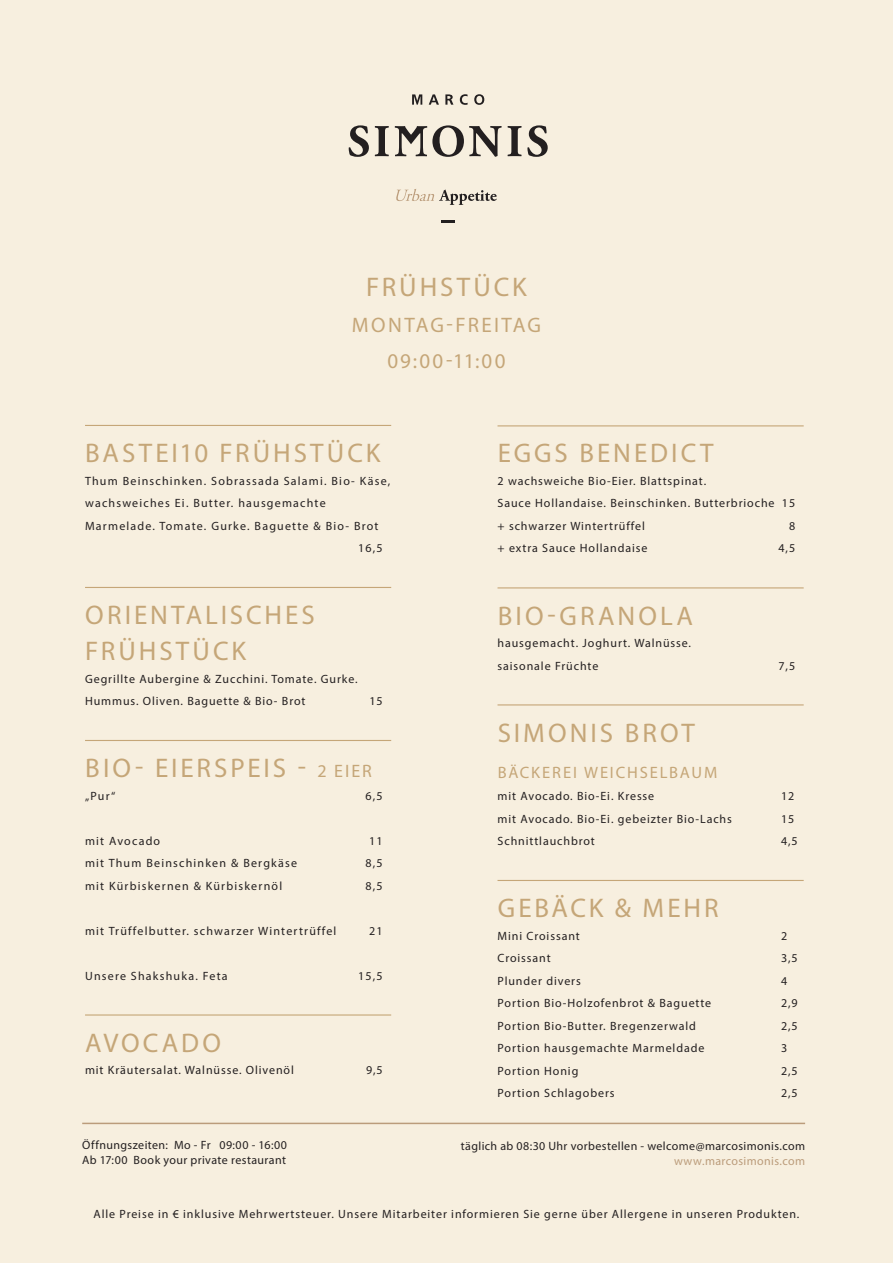
<style>
.page{position:relative;width:893px;height:1263px;background:#f7efdf}
.page>*{position:absolute;margin:0;border:0;box-sizing:border-box;transform-origin:0 0}
.ÜBERSCHRIFT_1{font:27px/36px "Myriad Pro";letter-spacing:.11em;color:#c5a678}
.Speisen___Preis{font:27px "Myriad Pro";letter-spacing:.11em;color:#c5a678}
.ÜBERSCHRIFT_1-2{font:21px "Myriad Pro";letter-spacing:.105em;color:#c5a678}
.ÜBERSCHRIFT_1-3{font:16.5px "Myriad Pro";letter-spacing:.11em;color:#c5a678}
.Speisen___Preis-2{font:12px "Myriad Pro";letter-spacing:.075em;color:#231f20}
.ÜBERSCHRIFT_1-4{font:12px "Myriad Pro";letter-spacing:.075em;color:#231f20}
.Speisen___Preis-3{font:12px/22.5px "Myriad Pro";letter-spacing:.1em;color:#231f20}
.Speisen___Preis-4{font:12px "Myriad Pro";letter-spacing:.035em;color:#231f20}
.Speisen___Preis-5{font:12px "Myriad Pro";letter-spacing:.03em;color:#231f20}
.t1{font:12px "Myriad Pro";letter-spacing:.03em;color:#bb9c7b}
.s1{font-size:18px}
</style>
<div class="page">
<svg style="left:396px;top:189px;width:101px;height:16px"></svg>
<svg style="left:349px;top:125px;width:20px;height:32px"></svg>
<svg style="left:375px;top:126px;width:14px;height:30px"></svg>
<svg style="left:395px;top:125px;width:153px;height:32px"></svg>
<svg style="left:412px;top:94px;width:10px;height:11px"></svg>
<svg style="left:429px;top:94px;width:10px;height:11px"></svg>
<svg style="left:445px;top:94px;width:8px;height:11px"></svg>
<svg style="left:460px;top:94px;width:8px;height:11px"></svg>
<svg style="left:474px;top:94px;width:10px;height:11px"></svg>
<hr style="left:441px;top:220px;width:14px;height:3px;background:#231f20">
<hr style="left:82px;top:1123px;width:723px;height:1px;background:#bb9c7b">
<hr style="left:85px;top:425px;width:306px;height:1px;background:#c5a678">
<hr style="left:85px;top:587px;width:306px;height:1px;background:#c5a678">
<hr style="left:85px;top:740px;width:306px;height:1px;background:#c5a678">
<hr style="left:85px;top:1014px;width:306px;height:1px;background:#c5a678">
<hr style="left:497px;top:425px;width:307px;height:1px;background:#c5a678">
<hr style="left:497px;top:587px;width:307px;height:1px;background:#c5a678">
<hr style="left:497px;top:704px;width:307px;height:1px;background:#c5a678">
<hr style="left:497px;top:880px;width:307px;height:1px;background:#c5a678">
<p class="ÜBERSCHRIFT_1" style="left:366px;top:269px;width:162px">FRÜHSTÜCK</p>
<p class="ÜBERSCHRIFT_1-2" style="left:352px;top:312px;width:191px">MONTAG-FREITAG</p>
<p class="ÜBERSCHRIFT_1-2" style="left:387px;top:348px;width:119px">09:00-11:00</p>
<p class="ÜBERSCHRIFT_1" style="left:85px;top:434px;width:296px">BASTEI10 FRÜHSTÜCK</p>
<p class="Speisen___Preis-3" style="left:85px;top:469px;width:307px">Thum Beinschinken. Sobrassada Salami. Bio- Käse, wachsweiches Ei. Butter. hausgemachte</p>
<p class="Speisen___Preis-3" style="left:358px;top:514px;width:26px;text-indent:-273px">Marmelade. Tomate. Gurke. Baguette &amp; Bio- Brot<br>16,5</p>
<p class="ÜBERSCHRIFT_1" style="left:85px;top:596px;width:231px">ORIENTALISCHES<br>FRÜHSTÜCK</p>
<p class="Speisen___Preis-2" style="left:85px;top:671px;width:274px">Gegrillte Aubergine &amp; Zucchini. Tomate. Gurke.</p>
<p class="Speisen___Preis-2" style="left:85px;top:694px;width:222px">Hummus. Oliven. Baguette &amp; Bio- Brot</p>
<p class="Speisen___Preis-2" style="left:369px;top:694px;width:15px">15</p>
<p class="ÜBERSCHRIFT_1" style="left:85px;top:749px;width:288px">BIO- EIERSPEIS - <span class="s1">2 EIER</span></p>
<p class="Speisen___Preis-2" style="left:85px;top:788px;width:32px">„Pur“</p>
<p class="Speisen___Preis-2" style="left:365px;top:788px;width:19px">6,5</p>
<p class="Speisen___Preis-3" style="left:85px;top:829px;width:77px">mit Avocado</p>
<p class="Speisen___Preis-2" style="left:369px;top:833px;width:15px">11</p>
<p class="Speisen___Preis-3" style="left:85px;top:851px;width:214px">mit Thum Beinschinken &amp; Bergkäse</p>
<p class="Speisen___Preis-2" style="left:365px;top:856px;width:19px">8,5</p>
<p class="Speisen___Preis-3" style="left:85px;top:874px;width:199px">mit Kürbiskernen &amp; Kürbiskernöl</p>
<p class="Speisen___Preis-2" style="left:365px;top:878px;width:19px">8,5</p>
<p class="Speisen___Preis-3" style="left:85px;top:919px;width:253px">mit Trüffelbutter. schwarzer Wintertrüffel</p>
<p class="Speisen___Preis-2" style="left:369px;top:923px;width:15px">21</p>
<p class="Speisen___Preis-3" style="left:85px;top:964px;width:144px">Unsere Shakshuka. Feta</p>
<p class="Speisen___Preis-2" style="left:358px;top:968px;width:26px">15,5</p>
<p class="Speisen___Preis" style="left:85px;top:1026px;width:137px">AVOCADO</p>
<p class="Speisen___Preis-2" style="left:85px;top:1063px;width:210px">mit Kräutersalat. Walnüsse. Olivenöl</p>
<p class="Speisen___Preis-2" style="left:366px;top:1063px;width:18px">9,5</p>
<p class="Speisen___Preis-4" style="left:82px;top:1138px;width:206px">Öffnungszeiten: Mo - Fr 09:00 - 16:00</p>
<p class="Speisen___Preis-4" style="left:82px;top:1153px;width:205px">Ab 17:00 Book your private restaurant</p>
<p class="ÜBERSCHRIFT_1" style="left:498px;top:435px;width:217px">EGGS BENEDICT</p>
<p class="Speisen___Preis-2" style="left:497px;top:473px;width:210px">2 wachsweiche Bio-Eier. Blattspinat.</p>
<p class="Speisen___Preis-2" style="left:497px;top:496px;width:299px">Sauce Hollandaise. Beinschinken. Butterbrioche 15</p>
<p class="Speisen___Preis-2" style="left:497px;top:518px;width:149px">+ schwarzer Wintertrüffel</p>
<p class="Speisen___Preis-2" style="left:789px;top:518px;width:8px">8</p>
<p class="Speisen___Preis-2" style="left:497px;top:541px;width:151px">+ extra Sauce Hollandaise</p>
<p class="Speisen___Preis-2" style="left:779px;top:541px;width:18px">4,5</p>
<p class="ÜBERSCHRIFT_1" style="left:498px;top:597px;width:197px">BIO-GRANOLA</p>
<p class="Speisen___Preis-2" style="left:497px;top:635px;width:195px">hausgemacht. Joghurt. Walnüsse.</p>
<p class="Speisen___Preis-2" style="left:497px;top:658px;width:102px">saisonale Früchte</p>
<p class="Speisen___Preis-2" style="left:779px;top:658px;width:18px">7,5</p>
<p class="ÜBERSCHRIFT_1" style="left:498px;top:714px;width:198px">SIMONIS BROT</p>
<p class="ÜBERSCHRIFT_1-3" style="left:498px;top:762px;width:221px">BÄCKEREI WEICHSELBAUM</p>
<p class="ÜBERSCHRIFT_1-4" style="left:497px;top:788px;width:158px">mit Avocado. Bio-Ei. Kresse</p>
<p class="ÜBERSCHRIFT_1-4" style="left:781px;top:788px;width:15px">12</p>
<p class="ÜBERSCHRIFT_1-4" style="left:497px;top:811px;width:236px">mit Avocado. Bio-Ei. gebeizter Bio-Lachs</p>
<p class="ÜBERSCHRIFT_1-4" style="left:781px;top:811px;width:15px">15</p>
<p class="ÜBERSCHRIFT_1-4" style="left:497px;top:833px;width:99px">Schnittlauchbrot</p>
<p class="ÜBERSCHRIFT_1-4" style="left:781px;top:833px;width:18px">4,5</p>
<p class="ÜBERSCHRIFT_1" style="left:498px;top:889px;width:222px">GEBÄCK &amp; MEHR</p>
<p class="ÜBERSCHRIFT_1-4" style="left:497px;top:928px;width:84px">Mini Croissant</p>
<p class="ÜBERSCHRIFT_1-4" style="left:781px;top:928px;width:8px">2</p>
<p class="ÜBERSCHRIFT_1-4" style="left:497px;top:950px;width:55px">Croissant</p>
<p class="ÜBERSCHRIFT_1-4" style="left:781px;top:950px;width:18px">3,5</p>
<p class="ÜBERSCHRIFT_1-4" style="left:497px;top:973px;width:85px">Plunder divers</p>
<p class="ÜBERSCHRIFT_1-4" style="left:781px;top:973px;width:8px">4</p>
<p class="ÜBERSCHRIFT_1-4" style="left:497px;top:995px;width:215px">Portion Bio-Holzofenbrot &amp; Baguette</p>
<p class="ÜBERSCHRIFT_1-4" style="left:781px;top:995px;width:18px">2,9</p>
<p class="ÜBERSCHRIFT_1-4" style="left:497px;top:1018px;width:200px">Portion Bio-Butter. Bregenzerwald</p>
<p class="ÜBERSCHRIFT_1-4" style="left:781px;top:1018px;width:18px">2,5</p>
<p class="ÜBERSCHRIFT_1-4" style="left:497px;top:1040px;width:208px">Portion hausgemachte Marmeldade</p>
<p class="ÜBERSCHRIFT_1-4" style="left:781px;top:1040px;width:8px">3</p>
<p class="ÜBERSCHRIFT_1-4" style="left:497px;top:1063px;width:82px">Portion Honig</p>
<p class="ÜBERSCHRIFT_1-4" style="left:781px;top:1063px;width:18px">2,5</p>
<p class="ÜBERSCHRIFT_1-4" style="left:497px;top:1085px;width:119px">Portion Schlagobers</p>
<p class="ÜBERSCHRIFT_1-4" style="left:781px;top:1085px;width:18px">2,5</p>
<p class="Speisen___Preis-5" style="left:461px;top:1139px;width:346px">täglich ab 08:30 Uhr vorbestellen - welcome@marcosimonis.com</p>
<p class="t1" style="left:674px;top:1154px;width:133px">www.marcosimonis.com</p>
<p class="Speisen___Preis-2" style="left:94px;top:1207px;width:707px">Alle Preise in € inklusive Mehrwertsteuer. Unsere Mitarbeiter informieren Sie gerne über Allergene in unseren Produkten.</p>
</div>
